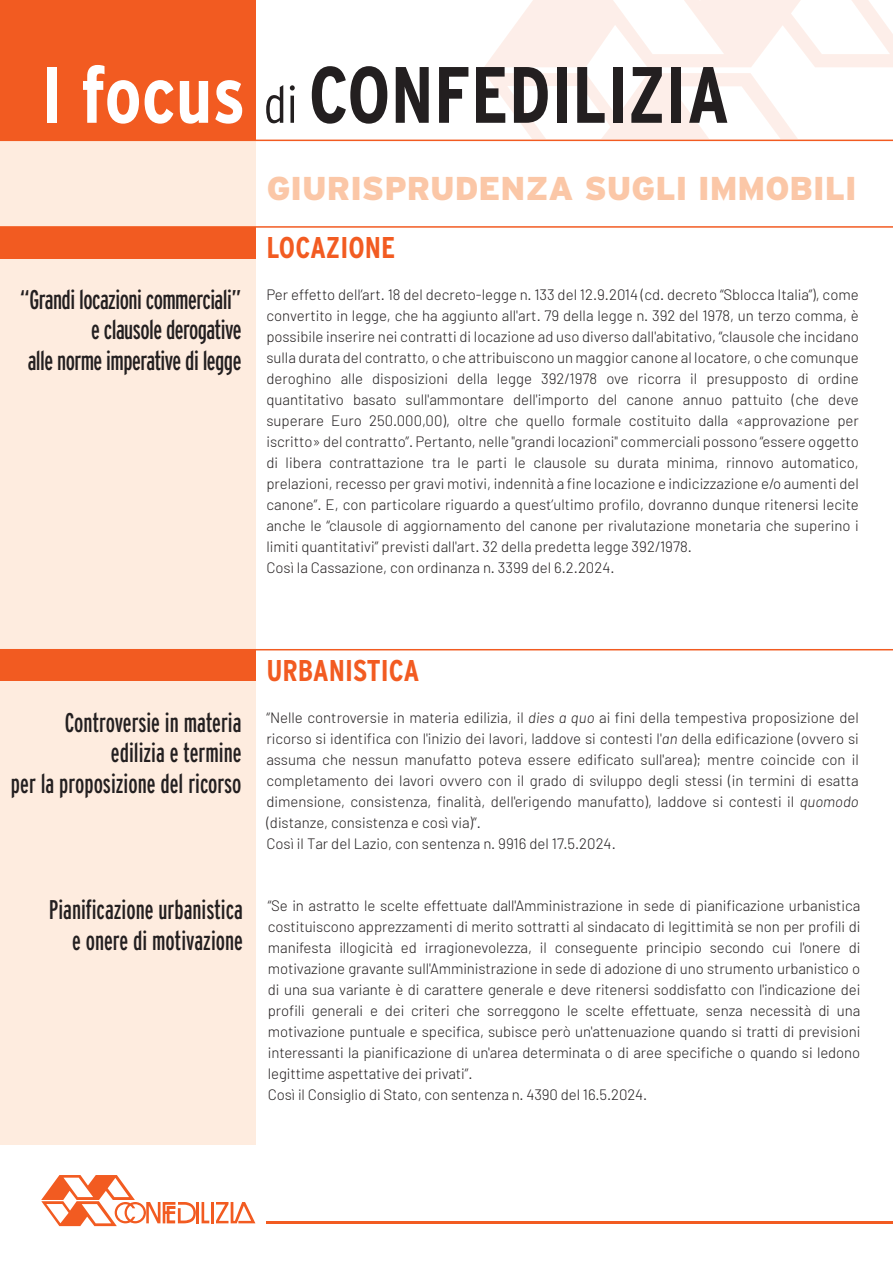
<style>
.page{position:relative;width:893px;height:1263px;background:#fff}
.page>*{position:absolute;margin:0;border:0;box-sizing:border-box;transform-origin:0 0}
.t1{font:700 condensed 79.65px "Interstate";color:#231f20}
.t2{font:900 33px "Interstate";color:#fbc7a7}
.t3{font:700 condensed 30px "Interstate";color:#f25b21}
.t4{font:extra-condensed 27px/30.5px "Interstate";color:#231f20;text-align:right}
.t5{font:extra-condensed 27px/30.5px "Interstate";letter-spacing:-.02em;color:#231f20;text-align:right}
.t6{font:300 15px/21px "Barlow";color:#231f20}
.s1{color:#fff}
.s2{font-weight:300;font-size:51.75px}
.s3{font-style:italic}
</style>
<div class="page">
<div style="left:0;top:0;width:255px;height:1144px;background:#feecdf"></div>
<hr style="left:267px;top:1221px;width:626px;height:2px;background:#f25b21">
<hr style="left:196px;top:1202px;width:3px;height:21px;background:#f25b21">
<svg style="left:202px;top:1202px;width:7px;height:21px"></svg>
<hr style="left:211px;top:1202px;width:3px;height:21px;background:#f25b21">
<svg style="left:216px;top:1202px;width:39px;height:21px"></svg>
<svg style="left:41px;top:1175px;width:155px;height:51px"></svg>
<svg style="left:484px;top:0;width:409px;height:67px"></svg>
<svg style="left:485px;top:73px;width:313px;height:66px"></svg>
<div style="left:0;top:0;width:255px;height:140px;background:#f25b21"></div>
<hr style="left:0;top:140px;width:893px;height:1px;background:#f25b21">
<hr style="left:0;top:649px;width:893px;height:1px;background:#f25b21">
<div style="left:0;top:650px;width:255px;height:31px;background:#f25b21"></div>
<hr style="left:0;top:226px;width:893px;height:2px;background:#f25b21">
<div style="left:0;top:227px;width:255px;height:31px;background:#f25b21"></div>
<h1 class="t1" style="left:41px;top:50px;width:690px"><span class="s1">I focus</span> <span class="s2">di</span> CONFEDILIZIA</h1>
<h2 class="t2" style="left:267px;top:169px;width:591px">GIURISPRUDENZA SUGLI IMMOBILI</h2>
<h3 class="t5" style="left:20px;top:284px;width:223px">“Grandi locazioni commerciali” e clausole derogative<br>alle norme imperative di legge</h3>
<h3 class="t3" style="left:266px;top:231px;width:130px">LOCAZIONE</h3>
<p class="t6" style="left:266px;top:284px;width:594px">Per effetto dell’art. 18 del decreto-legge n. 133 del 12.9.2014 (cd. decreto “Sblocca Italia”), come convertito in legge, che ha aggiunto all'art. 79 della legge n. 392 del 1978, un terzo comma, è possibile inserire nei contratti di locazione ad uso diverso dall'abitativo, “clausole che incidano sulla durata del contratto, o che attribuiscono un maggior canone al locatore, o che comunque deroghino alle disposizioni della legge 392/1978 ove ricorra il presupposto di ordine quantitativo basato sull'ammontare dell'importo del canone annuo pattuito (che deve superare Euro 250.000,00), oltre che quello formale costituito dalla «approvazione per iscritto» del contratto”. Pertanto, nelle "grandi locazioni" commerciali possono “essere oggetto di libera contrattazione tra le parti le clausole su durata minima, rinnovo automatico, prelazioni, recesso per gravi motivi, indennità a fine locazione e indicizzazione e/o aumenti del canone”. E, con particolare riguardo a quest’ultimo profilo, dovranno dunque ritenersi lecite anche le “clausole di aggiornamento del canone per rivalutazione monetaria che superino i limiti quantitativi” previsti dall'art. 32 della predetta legge 392/1978.<br>Così la Cassazione, con ordinanza n. 3399 del 6.2.2024.</p>
<h3 class="t4" style="left:11px;top:707px;width:232px">Controversie in materia edilizia e termine<br>per la proposizione del ricorso</h3>
<h3 class="t4" style="left:49px;top:894px;width:196px">Pianificazione urbanistica e onere di motivazione</h3>
<h3 class="t3" style="left:266px;top:654px;width:155px">URBANISTICA</h3>
<p class="t6" style="left:266px;top:707px;width:594px">“Nelle controversie in materia edilizia, il <span class="s3">dies a quo</span> ai fini della tempestiva proposizione del ricorso si identifica con l'inizio dei lavori, laddove si contesti l'<span class="s3">an</span> della edificazione (ovvero si assuma che nessun manufatto poteva essere edificato sull'area); mentre coincide con il completamento dei lavori ovvero con il grado di sviluppo degli stessi (in termini di esatta dimensione, consistenza, finalità, dell'erigendo manufatto), laddove si contesti il <span class="s3">quomodo </span>(distanze, consistenza e così via)”.<br>Così il Tar del Lazio, con sentenza n. 9916 del 17.5.2024.</p>
<p class="t6" style="left:268px;top:894px;width:594px">“Se in astratto le scelte effettuate dall'Amministrazione in sede di pianificazione urbanistica costituiscono apprezzamenti di merito sottratti al sindacato di legittimità se non per profili di manifesta illogicità ed irragionevolezza, il conseguente principio secondo cui l'onere di motivazione gravante sull'Amministrazione in sede di adozione di uno strumento urbanistico o di una sua variante è di carattere generale e deve ritenersi soddisfatto con l'indicazione dei profili generali e dei criteri che sorreggono le scelte effettuate, senza necessità di una motivazione puntuale e specifica, subisce però un'attenuazione quando si tratti di previsioni interessanti la pianificazione di un'area determinata o di aree specifiche o quando si ledono legittime aspettative dei privati”.<br>Così il Consiglio di Stato, con sentenza n. 4390 del 16.5.2024.</p>
</div>
